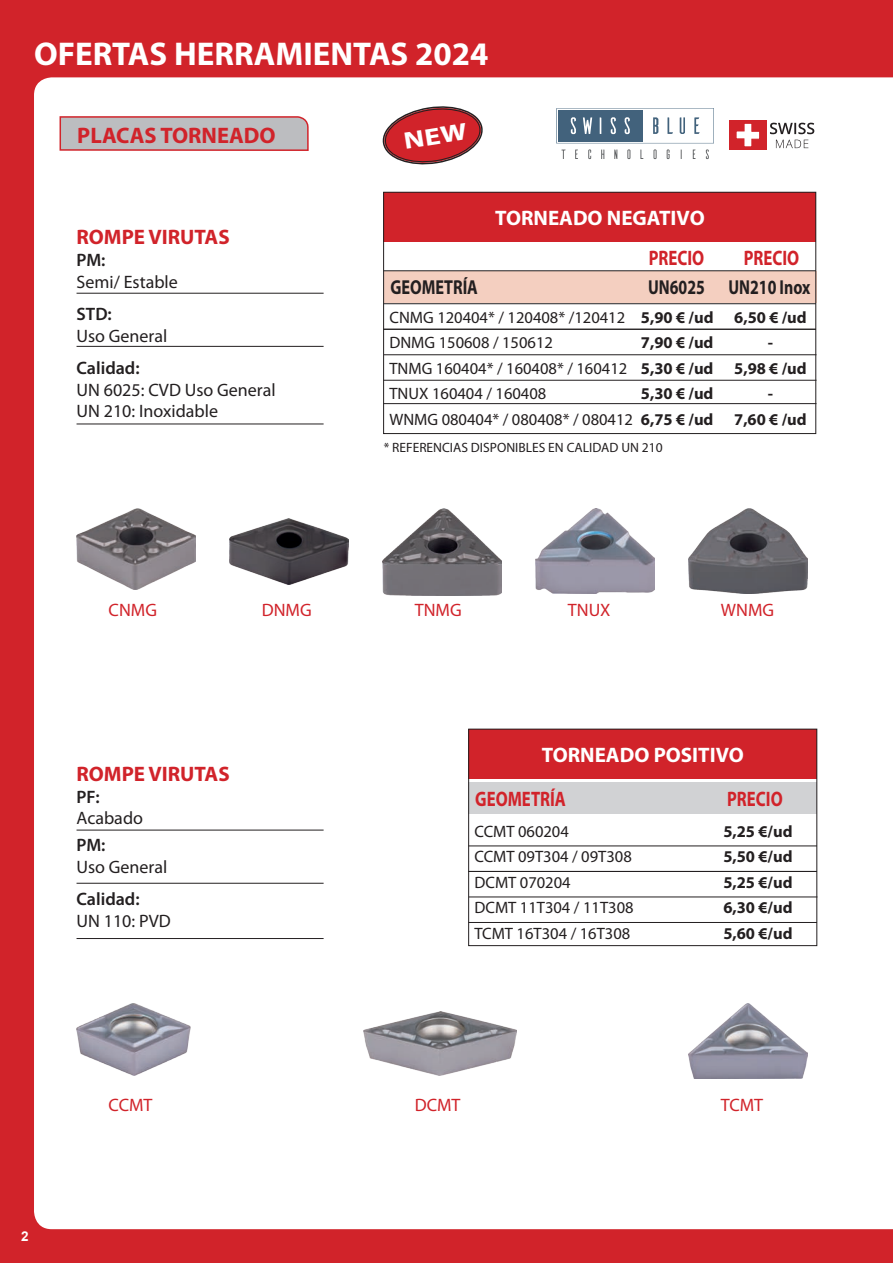
<style>
.page{position:relative;width:893px;height:1263px;background:#d1232a}
.page>*{position:absolute;margin:0;border:0;box-sizing:border-box;transform-origin:0 0}
.t1{font:700 33px "Myriad Pro";color:#fff}
.t2{font:700 22.5px "Myriad Pro";color:#d1232a}
.t3{font:700 21px "Myriad Pro";color:#fff}
.t4{font:700 21px "Myriad Pro";color:#d1232a;scale:.8 1}
.t5{font:700 21px "Myriad Pro";color:#d1232a}
.t6{font:700 20.25px "Myriad Pro";color:#231f20;scale:.78 1}
.t7{font:700 20.25px "Myriad Pro";color:#231f20;scale:.8 1}
.t8{font:18px/21.6px "Myriad Pro";color:#231f20}
.t9{font:18px "Myriad Pro";color:#d1232a}
.t10{font:600 18px "Myriad Pro";color:#231f20}
.t11{font:16.5px "Myriad Pro";color:#231f20}
.t12{font:700 16.5px "Myriad Pro";color:#231f20}
.t13{font:13.5px "Myriad Pro";color:#231f20}
.t14{font:700 13.5px "Arial";color:#fff}
.s1{font-weight:700}
</style>
<div class="page">
<div style="left:34px;top:77px;width:859px;height:1152px;background:#fff"></div>
<div style="left:384px;top:271px;width:432px;height:31px;background:#f4cfc0"></div>
<div style="left:384px;top:192px;width:432px;height:50px;background:#d1232a"></div>
<hr style="left:383px;top:303px;width:433px;height:1px;background:#231f20">
<hr style="left:383px;top:270px;width:433px;height:1px;background:#231f20">
<hr style="left:383px;top:329px;width:433px;height:1px;background:#231f20">
<hr style="left:384px;top:354px;width:432px;height:1px;background:#231f20">
<div style="left:468px;top:783px;width:349px;height:31px;background:#d1d2d4"></div>
<div style="left:469px;top:729px;width:348px;height:50px;background:#d1232a"></div>
<hr style="left:468px;top:846px;width:349px;height:1px;background:#231f20">
<hr style="left:468px;top:871px;width:349px;height:1px;background:#231f20">
<hr style="left:469px;top:897px;width:348px;height:1px;background:#231f20">
<hr style="left:383px;top:380px;width:433px;height:1px;background:#231f20">
<hr style="left:383px;top:403px;width:433px;height:1px;background:#231f20">
<hr style="left:468px;top:922px;width:349px;height:1px;background:#231f20">
<svg style="left:59px;top:115px;width:250px;height:37px;background:#c2b3b6"></svg>
<div style="left:727px;top:117px;width:91px;height:35px;background:#fff"></div>
<div style="left:730px;top:120px;width:37px;height:30px;background:#d1232a"></div>
<svg style="left:736px;top:123px;width:24px;height:24px"></svg>
<svg style="left:770px;top:123px;width:44px;height:11px"></svg>
<svg style="left:776px;top:140px;width:32px;height:8px"></svg>
<div style="left:550px;top:105px;width:170px;height:63px;background:#fff"></div>
<svg style="left:556px;top:108px;width:158px;height:35px"></svg>
<svg style="left:561px;top:150px;width:5px;height:9px"></svg>
<svg style="left:575px;top:150px;width:3px;height:9px"></svg>
<svg style="left:588px;top:149px;width:3px;height:10px"></svg>
<svg style="left:601px;top:150px;width:3px;height:9px"></svg>
<svg style="left:614px;top:150px;width:3px;height:9px"></svg>
<svg style="left:627px;top:149px;width:3px;height:10px"></svg>
<svg style="left:640px;top:150px;width:3px;height:9px"></svg>
<svg style="left:653px;top:149px;width:4px;height:10px"></svg>
<svg style="left:667px;top:149px;width:3px;height:10px"></svg>
<svg style="left:693px;top:150px;width:3px;height:9px"></svg>
<svg style="left:706px;top:149px;width:3px;height:10px"></svg>
<img style="left:77px;top:509px;width:119px;height:80px">
<img style="left:77px;top:1003px;width:119px;height:73px">
<img style="left:230px;top:518px;width:119px;height:67px">
<img style="left:383px;top:509px;width:119px;height:86px">
<img style="left:364px;top:1011px;width:153px;height:64px">
<img style="left:536px;top:509px;width:119px;height:84px">
<img style="left:689px;top:509px;width:119px;height:84px">
<img style="left:689px;top:1003px;width:119px;height:76px">
<hr style="left:77px;top:293px;width:247px;height:1px;background:#231f20">
<hr style="left:77px;top:830px;width:247px;height:1px;background:#231f20">
<hr style="left:77px;top:346px;width:247px;height:1px;background:#231f20">
<hr style="left:77px;top:883px;width:247px;height:1px;background:#231f20">
<hr style="left:77px;top:424px;width:247px;height:1px;background:#231f20">
<hr style="left:77px;top:938px;width:247px;height:1px;background:#231f20">
<div style="left:383px;top:192px;width:433px;height:242px;border:1px solid #231f20"></div>
<div style="left:468px;top:729px;width:349px;height:217px;border:1px solid #231f20"></div>
<svg style="left:381px;top:104px;width:103px;height:63px"></svg>
<h1 class="t1" style="left:34px;top:33px;width:456px">OFERTAS HERRAMIENTAS 2024</h1>
<h2 class="t2" style="left:77px;top:121px;width:200px">PLACAS TORNEADO</h2>
<p class="t5" style="left:77px;top:224px;width:155px">ROMPE VIRUTAS</p>
<p class="t10" style="left:77px;top:248px;width:30px">PM:</p>
<p class="t8" style="left:77px;top:270px;width:103px">Semi/ Estable</p>
<p class="t10" style="left:77px;top:302px;width:37px">STD:</p>
<p class="t8" style="left:77px;top:324px;width:92px">Uso General</p>
<p class="t10" style="left:77px;top:356px;width:65px">Calidad:</p>
<p class="t8" style="left:77px;top:378px;width:201px">UN 6025: CVD Uso General<br>UN 210: Inoxidable</p>
<p class="t3" style="left:495px;top:204px;width:211px">TORNEADO NEGATIVO</p>
<p class="t4" style="left:649px;top:244px;width:71px">PRECIO</p>
<p class="t4" style="left:744px;top:244px;width:71px">PRECIO</p>
<p class="t7" style="left:390px;top:274px;width:111px">GEOMETRÍA</p>
<p class="t6" style="left:648px;top:274px;width:209px">UN6025 UN210 Inox</p>
<p class="t11" style="left:389px;top:307px;width:325px">CNMG 120404* / 120408* /120412 <span class="s1">5,90 € /ud</span></p>
<p class="t12" style="left:734px;top:306px;width:74px">6,50 € /ud</p>
<p class="t11" style="left:389px;top:333px;width:165px">DNMG 150608 / 150612</p>
<p class="t12" style="left:641px;top:332px;width:74px">7,90 € /ud</p>
<p class="t12" style="left:768px;top:332px;width:7px">-</p>
<p class="t11" style="left:389px;top:358px;width:325px">TNMG 160404* / 160408* / 160412 <span class="s1">5,30 € /ud</span></p>
<p class="t12" style="left:734px;top:357px;width:74px">5,98 € /ud</p>
<p class="t11" style="left:389px;top:384px;width:158px">TNUX 160404 / 160408</p>
<p class="t12" style="left:641px;top:383px;width:74px">5,30 € /ud</p>
<p class="t12" style="left:768px;top:383px;width:7px">-</p>
<p class="t11" style="left:389px;top:409px;width:325px">WNMG 080404* / 080408* / 080412 <span class="s1">6,75 € /ud</span></p>
<p class="t12" style="left:734px;top:408px;width:74px">7,60 € /ud</p>
<p class="t13" style="left:384px;top:439px;width:280px">* REFERENCIAS DISPONIBLES EN CALIDAD UN 210</p>
<p class="t9" style="left:109px;top:599px;width:50px">CNMG</p>
<p class="t9" style="left:262px;top:599px;width:51px">DNMG</p>
<p class="t9" style="left:415px;top:599px;width:48px">TNMG</p>
<p class="t9" style="left:568px;top:599px;width:44px">TNUX</p>
<p class="t9" style="left:721px;top:599px;width:55px">WNMG</p>
<p class="t5" style="left:77px;top:760px;width:155px">ROMPE VIRUTAS</p>
<p class="t10" style="left:77px;top:785px;width:25px">PF:</p>
<p class="t8" style="left:77px;top:807px;width:68px">Acabado</p>
<p class="t10" style="left:77px;top:834px;width:30px">PM:</p>
<p class="t8" style="left:77px;top:856px;width:92px">Uso General</p>
<p class="t10" style="left:77px;top:888px;width:65px">Calidad:</p>
<p class="t8" style="left:77px;top:910px;width:96px">UN 110: PVD</p>
<p class="t3" style="left:542px;top:741px;width:204px">TORNEADO POSITIVO</p>
<p class="t4" style="left:475px;top:785px;width:115px">GEOMETRÍA</p>
<p class="t4" style="left:727px;top:785px;width:71px">PRECIO</p>
<p class="t11" style="left:474px;top:821px;width:96px">CCMT 060204</p>
<p class="t12" style="left:723px;top:820px;width:71px">5,25 €/ud</p>
<p class="t11" style="left:474px;top:847px;width:159px">CCMT 09T304 / 09T308</p>
<p class="t12" style="left:723px;top:846px;width:71px">5,50 €/ud</p>
<p class="t11" style="left:474px;top:872px;width:98px">DCMT 070204</p>
<p class="t12" style="left:723px;top:871px;width:71px">5,25 €/ud</p>
<p class="t11" style="left:474px;top:898px;width:161px">DCMT 11T304 / 11T308</p>
<p class="t12" style="left:723px;top:897px;width:71px">6,30 €/ud</p>
<p class="t11" style="left:474px;top:923px;width:157px">TCMT 16T304 / 16T308</p>
<p class="t12" style="left:723px;top:923px;width:71px">5,60 €/ud</p>
<p class="t14" style="left:21px;top:1227px;width:9px">2</p>
<p class="t9" style="left:109px;top:1094px;width:45px">CCMT</p>
<p class="t9" style="left:415px;top:1094px;width:47px">DCMT</p>
<p class="t9" style="left:721px;top:1094px;width:44px">TCMT</p>
</div>
